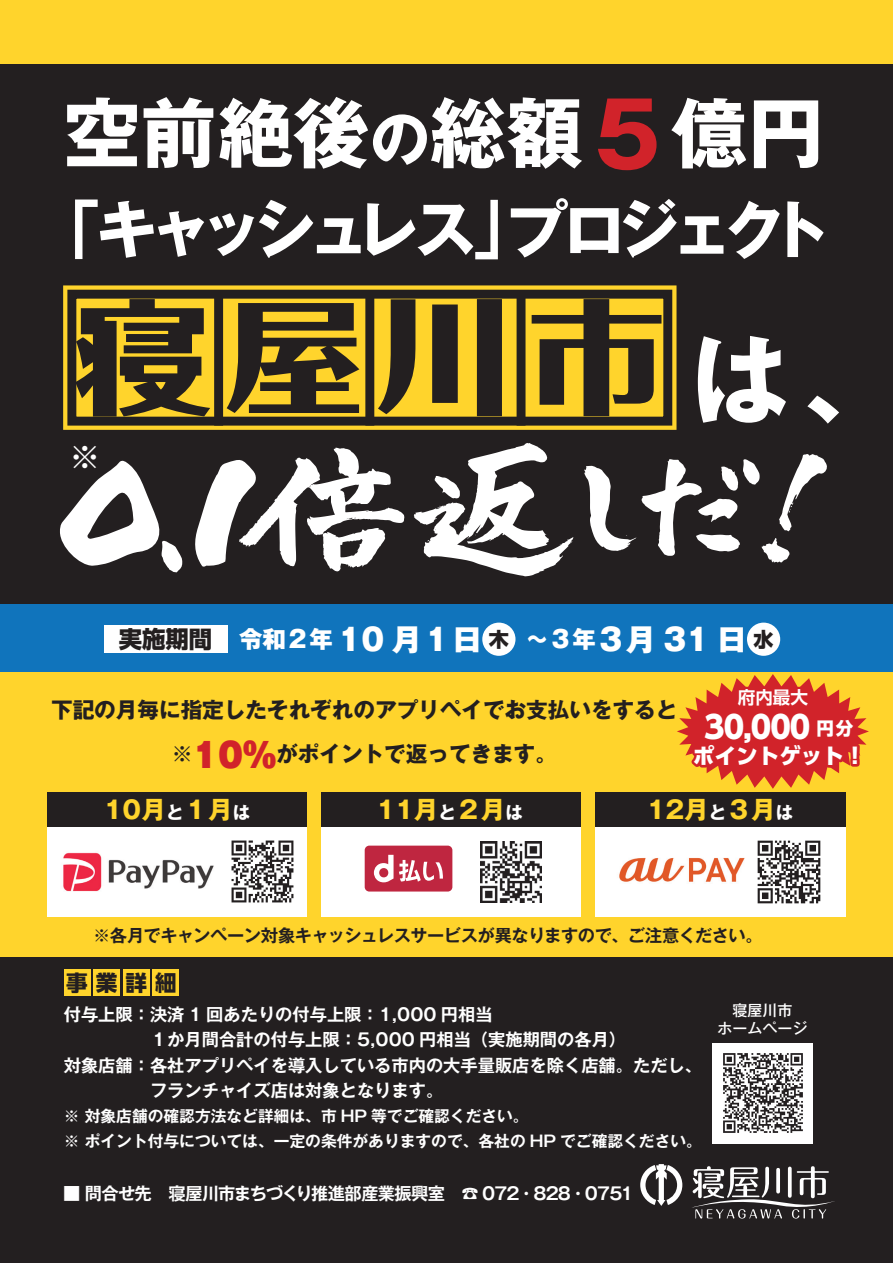
<style>
.page{position:relative;width:893px;height:1263px;background:#231f20}
.page>*{position:absolute;margin:0;border:0;box-sizing:border-box;transform-origin:0 0}
.t1{font:800 123px "Folk Pro";color:#231f20;scale:1.11 1}
.t2{font:700 100.5px "Gothic MB101 Pro";color:#fff}
.t3{font:700 88.5px "Gothic MB101 Pro";color:#d1232a}
.t4{font:700 76.5px "Gothic MB101 Pro";color:#fff}
.t5{font:700 63px "Gothic MB101 Pro";letter-spacing:-.155em;color:#fff}
.t6{font:900 33px "Gothic MB101 Pro";color:#d1232a}
.t7{font:700 31.5px "Gothic MB101 Pro";color:#fff}
.t8{font:800 31.05px "UD Shin Go Pro";color:#fff}
.t9{font:800 30.15px "Gothic MB101 Pro";color:#fff}
.t10{font:700 24.6px "Gothic MB101 Pro";color:#ffd42c}
.t11{font:800 23.4px "Gothic MB101 Pro";color:#fff}
.t12{font:800 23.4px "UD Shin Go Pro";color:#231f20}
.t13{font:700 21.6px/44.5px "Gothic MB101 Pro";color:#231f20}
.t14{font:800 21.6px "UD Shin Go Pro";color:#fff}
.t15{font:800 21.6px "UD Shin Go Pro";color:#231f20}
.t16{font:800 20.1px "UD Shin Go Pro";color:#231f20}
.t17{font:700 17.55px "UD Shin Go Pro De";color:#fff}
.t18{font:800 17.55px "UD Shin Go Pro";color:#fff}
.t19{font:700 17.25px "Gothic MB101 Pro De";color:#fff}
.t20{font:700 17.25px "Gothic MB101 Pro De";letter-spacing:-.025em;color:#231f20}
.t21{font:700 17.25px "Gothic MB101 Pro De";letter-spacing:-.045em;color:#fff}
.t22{font:700 17.25px "Gothic MB101 Pro De";letter-spacing:-.05em;color:#fff}
.t23{font:700 15.75px/25.5px "Gothic MB101 Pro De";color:#fff}
.t24{font:500 15px/18px "Gothic MB101 Pro";color:#fff;text-align:center}
.s1{font-size:60px}
.s2{font-size:17.55px;color:#fff}
</style>
<div class="page">
<div style="left:64px;top:969px;width:27px;height:27px;background:#ffd42c"></div>
<div style="left:93px;top:969px;width:27px;height:27px;background:#ffd42c"></div>
<div style="left:123px;top:969px;width:27px;height:27px;background:#ffd42c"></div>
<div style="left:153px;top:969px;width:26px;height:27px;background:#ffd42c"></div>
<div style="left:712px;top:1043px;width:101px;height:100px;background:#fff"></div>
<img style="left:723px;top:1053px;width:80px;height:80px">
<div style="left:0;top:604px;width:893px;height:69px;background:#1074bc"></div>
<div style="left:104px;top:626px;width:123px;height:27px;background:#fff"></div>
<div style="left:482px;top:623px;width:33px;height:33px;background:#fff;border-radius:50%"></div>
<div style="left:747px;top:623px;width:33px;height:33px;background:#fff;border-radius:50%"></div>
<svg style="left:640px;top:1164px;width:42px;height:42px"></svg>
<svg style="left:692px;top:1166px;width:143px;height:52px"></svg>
<svg style="left:63px;top:285px;width:613px;height:145px;background:#eac32a"></svg>
<div style="left:72px;top:294px;width:596px;height:127px;background:#ffd42c"></div>
<div style="left:67px;top:290px;width:605px;height:136px;border:9px solid #231f20"></div>
<div style="left:214px;top:290px;width:9px;height:136px;background:#231f20"></div>
<div style="left:365px;top:290px;width:9px;height:136px;background:#231f20"></div>
<div style="left:517px;top:290px;width:8px;height:136px;background:#231f20"></div>
<svg style="left:414px;top:443px;width:160px;height:133px"></svg>
<svg style="left:584px;top:454px;width:243px;height:109px"></svg>
<svg style="left:195px;top:448px;width:209px;height:123px"></svg>
<svg style="left:60px;top:460px;width:123px;height:113px"></svg>
<div style="left:0;top:673px;width:893px;height:284px;background:#ffd42c"></div>
<div style="left:0;top:0;width:893px;height:64px;background:#ffd42c"></div>
<div style="left:595px;top:793px;width:250px;height:123px;background:#fff"></div>
<div style="left:595px;top:793px;width:250px;height:34px;background:#231f20"></div>
<img style="left:619px;top:858px;width:126px;height:24px">
<img style="left:757px;top:840px;width:64px;height:64px">
<div style="left:321px;top:793px;width:259px;height:123px;background:#fff"></div>
<div style="left:321px;top:793px;width:259px;height:34px;background:#231f20"></div>
<img style="left:481px;top:841px;width:61px;height:61px">
<div style="left:365px;top:846px;width:87px;height:45px;background:#bf2640;border-radius:5px"></div>
<svg style="left:374px;top:855px;width:69px;height:27px"></svg>
<div style="left:47px;top:793px;width:260px;height:123px;background:#fff"></div>
<div style="left:47px;top:793px;width:260px;height:34px;background:#231f20"></div>
<img style="left:231px;top:840px;width:63px;height:63px">
<img style="left:63px;top:852px;width:151px;height:40px">
<svg style="left:677px;top:674px;width:192px;height:115px"></svg>
<h3 class="t4" style="left:64px;top:70px;width:521px">空前絶後<span class="s1">の</span>総額</h3>
<h3 class="t3" style="left:583px;top:61px;width:90px">５</h3>
<h3 class="t4" style="left:671px;top:70px;width:154px">億円</h3>
<h3 class="t5" style="left:37px;top:177px;width:499px">「キャッシュレス」</h3>
<h3 class="t5" style="left:505px;top:177px;width:327px">プロジェクト</h3>
<h1 class="t1" style="left:75px;top:253px;width:533px">寝屋川市</h1>
<h3 class="t7" style="left:69px;top:431px;width:33px">※</h3>
<h2 class="t2" style="left:690px;top:296px;width:215px">は、</h2>
<h3 class="t12" style="left:119px;top:620px;width:95px">実施期間</h3>
<h3 class="t11" style="left:239px;top:620px;width:95px">令和２年</h3>
<h3 class="t9" style="left:339px;top:614px;width:145px">10 月１日</h3>
<p class="t16" style="left:489px;top:623px;width:22px">木</p>
<h3 class="t9" style="left:596px;top:614px;width:153px">３月 31 日</h3>
<h3 class="t11" style="left:525px;top:620px;width:72px">～３年</h3>
<p class="t16" style="left:753px;top:623px;width:22px">水</p>
<p class="t13" style="left:276px;top:685px;width:403px;text-indent:-225px">下記の月毎に指定したそれぞれのアプリペイでお支払いをするとがポイントで返ってきます。</p>
<h3 class="t6" style="left:193px;top:728px;width:85px">10％</h3>
<p class="t13" style="left:172px;top:729px;width:23px">※</p>
<p class="t17" style="left:738px;top:683px;width:72px">府内最大</p>
<p class="t14" style="left:693px;top:738px;width:174px">ポイントゲット!</p>
<h3 class="t8" style="left:704px;top:702px;width:108px">30,000</h3>
<p class="t18" style="left:817px;top:714px;width:38px">円分</p>
<h3 class="t10" style="left:104px;top:789px;width:148px">10月<span class="s2">と</span>１月<span class="s2">は</span></h3>
<h3 class="t10" style="left:376px;top:789px;width:148px">11月<span class="s2">と</span>２月<span class="s2">は</span></h3>
<h3 class="t10" style="left:647px;top:789px;width:148px">12月<span class="s2">と</span>３月<span class="s2">は</span></h3>
<p class="t20" style="left:93px;top:921px;width:671px">※各月でキャンペーン対象キャッシュレスサービスが異なりますので、ご注意ください。</p>
<p class="t15" style="left:66px;top:965px;width:112px">事業詳細</p>
<p class="t19" style="left:64px;top:1000px;width:430px">付与上限：決済 1 回あたりの付与上限：1,000 円相当</p>
<p class="t19" style="left:64px;top:1025px;width:564px">　　　　　１か月間合計の付与上限：5,000 円相当（実施期間の各月(</p>
<p class="t19" style="left:64px;top:1051px;width:640px">対象店舗：各社アプリペイを導入している市内の大手量販店を除く店舗。ただし、</p>
<p class="t19" style="left:150px;top:1076px;width:295px">フランチャイズ店は対象となります。</p>
<p class="t23" style="left:64px;top:1101px;width:640px">※ 対象店舗の確認方法など詳細は、市 HP 等でご確認ください。<br>※ ポイント付与については、一定の条件がありますので、各社の HP でご確認ください。</p>
<p class="t21" style="left:63px;top:1179px;width:383px">■ 問合せ先　寝屋川市まちづくり推進部産業振興室</p>
<p class="t22" style="left:461px;top:1179px;width:174px">☎ 072・828・0751</p>
<p class="t24" style="left:718px;top:999px;width:92px">寝屋川市<br>ホームページ</p>
</div>
